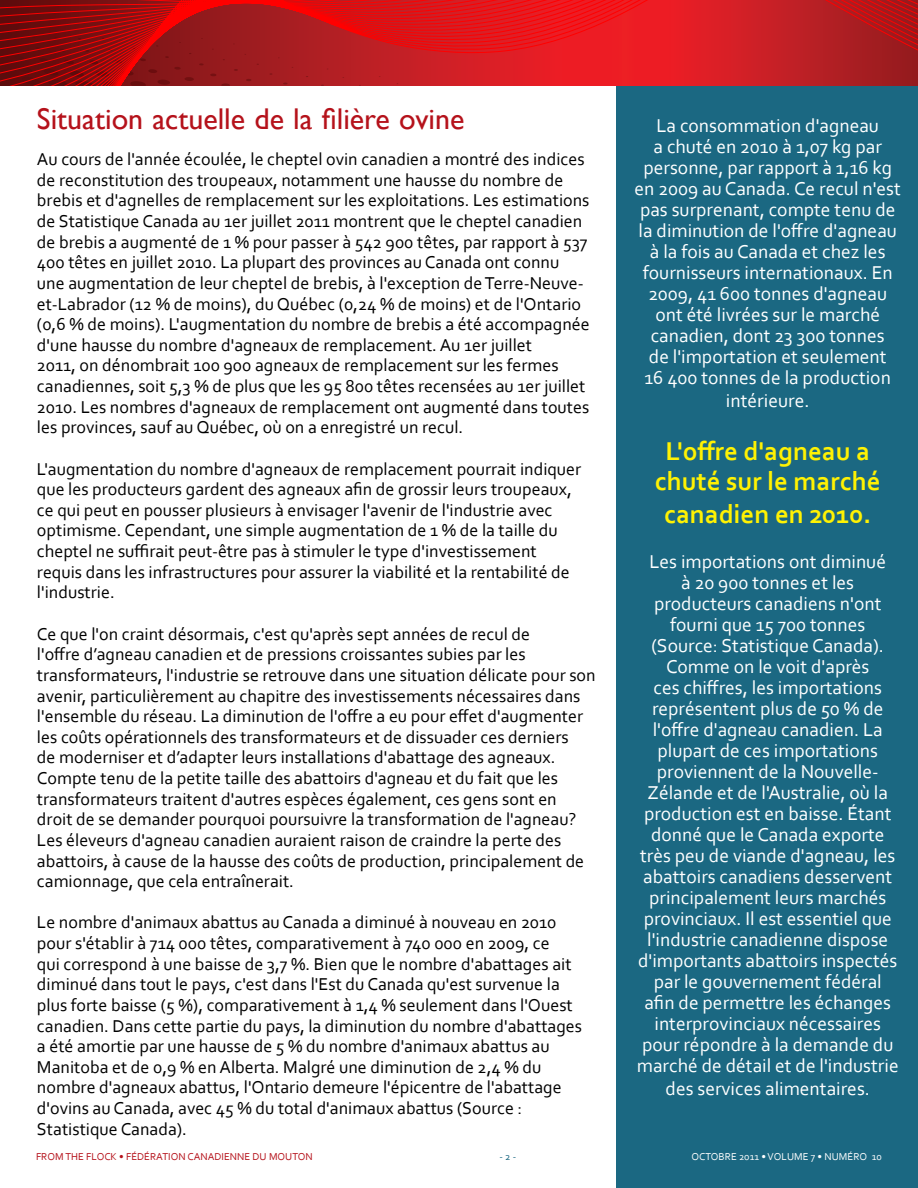
<style>
.page{position:relative;width:918px;height:1188px;background:#fff}
.page>*{position:absolute;margin:0;border:0;box-sizing:border-box;transform-origin:0 0}
.t1{font:30px "Gill Sans";color:#b5121b}
.t2{font:700 27px/30px "Corbel";color:#fff203;text-align:center}
.t3{font:19.5px/21px "Corbel";color:#fff;text-align:center}
.t4{font:18px/20.7px "Corbel";color:#000}
.t5{font:10.5px "Corbel";color:#b5121b}
.t6{font:10.5px "Corbel";color:#fff}
.t7{font:10.5px "Corbel";color:#1b6882}
</style>
<div class="page">
<div style="left:616px;top:62px;width:302px;height:1126px;background:#1b6882"></div>
<svg style="left:0;top:0;width:918px;height:86px"></svg>
<h1 class="t1" style="left:37px;top:101px;width:429px">Situation actuelle de la filière ovine</h1>
<p class="t3" style="left:635px;top:114px;width:268px">La consommation d'agneau<br>a chuté en 2010 à 1,07 kg par personne, par rapport à 1,16 kg en 2009 au Canada. Ce recul n'est pas surprenant, compte tenu de la diminution de l'offre d'agneau à la fois au Canada et chez les fournisseurs internationaux. En<br>2009, 41 600 tonnes d'agneau ont été livrées sur le marché canadien, dont 23 300 tonnes<br>de l'importation et seulement<br>16 400 tonnes de la production</p>
<p class="t3" style="left:726px;top:390px;width:85px">intérieure.</p>
<h2 class="t2" style="left:655px;top:436px;width:228px">L'offre d'agneau a chuté sur le marché</h2>
<h2 class="t2" style="left:664px;top:499px;width:209px">canadien en 2010.</h2>
<p class="t3" style="left:637px;top:550px;width:263px">Les importations ont diminué<br>à 20 900 tonnes et les producteurs canadiens n'ont fourni que 15 700 tonnes (Source: Statistique Canada).<br>Comme on le voit d'après<br>ces chiffres, les importations représentent plus de 50 % de l'offre d'agneau canadien. La plupart de ces importations proviennent de la Nouvelle-<br>Zélande et de l'Australie, où la production est en baisse. Étant donné que le Canada exporte très peu de viande d'agneau, les abattoirs canadiens desservent principalement leurs marchés provinciaux. Il est essentiel que l'industrie canadienne dispose d'importants abattoirs inspectés par le gouvernement fédéral afin de permettre les échanges interprovinciaux nécessaires pour répondre à la demande du marché de détail et de l'industrie</p>
<p class="t3" style="left:666px;top:1077px;width:206px">des services alimentaires.</p>
<p class="t4" style="left:37px;top:148px;width:554px">Au cours de l'année écoulée, le cheptel ovin canadien a montré des indices de reconstitution des troupeaux, notamment une hausse du nombre de brebis et d'agnelles de remplacement sur les exploitations. Les estimations de Statistique Canada au 1er juillet 2011 montrent que le cheptel canadien de brebis a augmenté de 1 % pour passer à 542 900 têtes, par rapport à 537<br>400 têtes en juillet 2010. La plupart des provinces au Canada ont connu une augmentation de leur cheptel de brebis, à l'exception de Terre-Neuve&shy;et-Labrador (12 % de moins), du Québec (0,24 % de moins) et de l'Ontario (0,6 % de moins). L'augmentation du nombre de brebis a été accompagnée d'une hausse du nombre d'agneaux de remplacement. Au 1er juillet<br>2011, on dénombrait 100 900 agneaux de remplacement sur les fermes canadiennes, soit 5,3 % de plus que les 95 800 têtes recensées au 1er juillet 2010. Les nombres d'agneaux de remplacement ont augmenté dans toutes les provinces, sauf au Québec, où on a enregistré un recul.</p>
<p class="t4" style="left:37px;top:458px;width:546px">L'augmentation du nombre d'agneaux de remplacement pourrait indiquer que les producteurs gardent des agneaux afin de grossir leurs troupeaux, ce qui peut en pousser plusieurs à envisager l'avenir de l'industrie avec optimisme. Cependant, une simple augmentation de 1 % de la taille du cheptel ne suffirait peut-être pas à stimuler le type d'investissement requis dans les infrastructures pour assurer la viabilité et la rentabilité de l'industrie.</p>
<p class="t4" style="left:37px;top:623px;width:560px">Ce que l'on craint désormais, c'est qu'après sept années de recul de<br>l'offre d’agneau canadien et de pressions croissantes subies par les transformateurs, l'industrie se retrouve dans une situation délicate pour son avenir, particulièrement au chapitre des investissements nécessaires dans l'ensemble du réseau. La diminution de l'offre a eu pour effet d'augmenter les coûts opérationnels des transformateurs et de dissuader ces derniers<br>de moderniser et d’adapter leurs installations d'abattage des agneaux.<br>Compte tenu de la petite taille des abattoirs d'agneau et du fait que les transformateurs traitent d'autres espèces également, ces gens sont en droit de se demander pourquoi poursuivre la transformation de l'agneau?<br>Les éleveurs d'agneau canadien auraient raison de craindre la perte des abattoirs, à cause de la hausse des coûts de production, principalement de camionnage, que cela entraînerait.</p>
<p class="t4" style="left:37px;top:912px;width:547px">Le nombre d'animaux abattus au Canada a diminué à nouveau en 2010 pour s'établir à 714 000 têtes, comparativement à 740 000 en 2009, ce<br>qui correspond à une baisse de 3,7 %. Bien que le nombre d'abattages ait diminué dans tout le pays, c'est dans l'Est du Canada qu'est survenue la plus forte baisse (5 %), comparativement à 1,4 % seulement dans l'Ouest canadien. Dans cette partie du pays, la diminution du nombre d'abattages a été amortie par une hausse de 5 % du nombre d'animaux abattus au Manitoba et de 0,9 % en Alberta. Malgré une diminution de 2,4 % du nombre d'agneaux abattus, l'Ontario demeure l'épicentre de l'abattage d'ovins au Canada, avec 45 % du total d'animaux abattus (Source :<br>Statistique Canada).</p>
<p class="t5" style="left:36px;top:1150px;width:278px">FROM THE FLOCK • FÉDÉRATION CANADIENNE DU MOUTON</p>
<p class="t7" style="left:499px;top:1150px;width:18px">- 2 -</p>
<p class="t6" style="left:691px;top:1150px;width:192px">OCTOBRE 2011 • VOLUME 7 • NUMÉRO 10</p>
</div>
